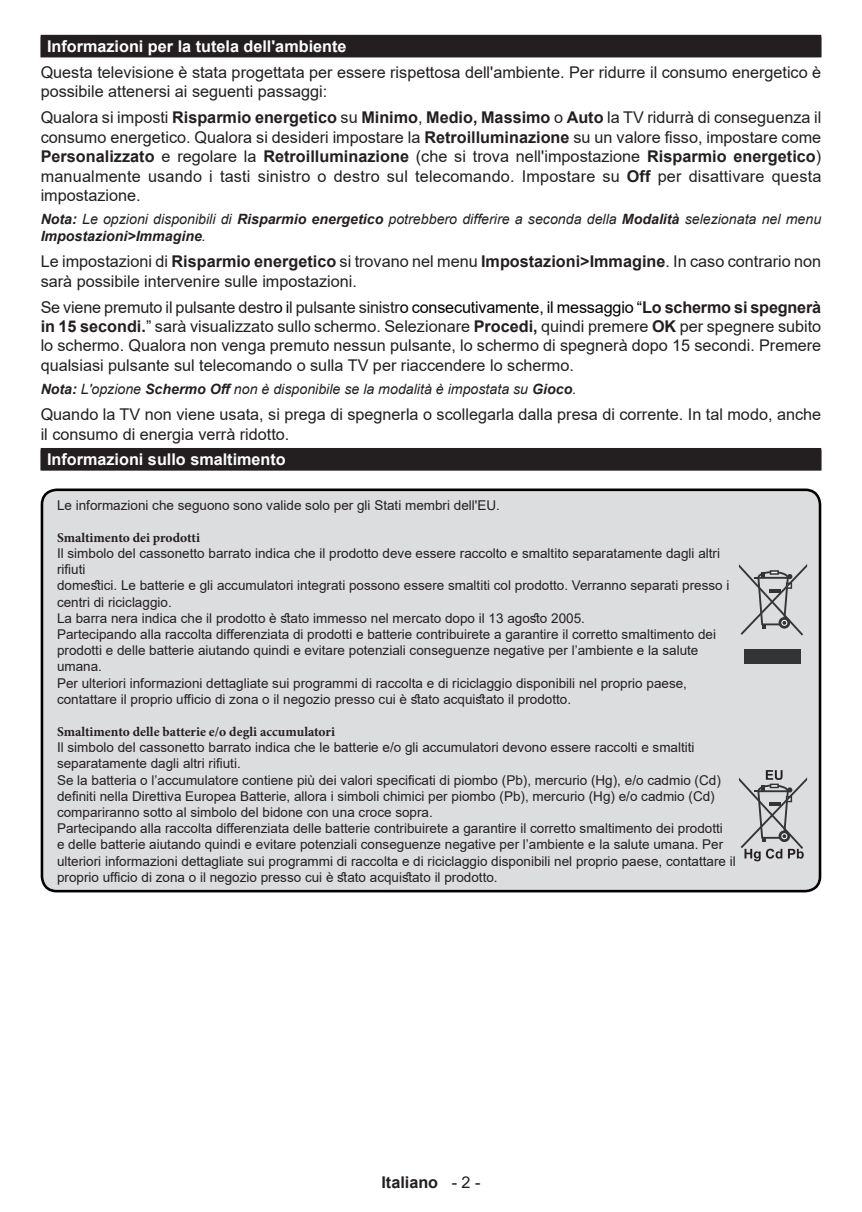
<style>
.page{position:relative;width:862px;height:1212px;background:#fff}
.page>*{position:absolute;margin:0;border:0;box-sizing:border-box;transform-origin:0 0}
.Body_text{font:16.2px/19.3px "Arial";color:#231f20}
.Heading_Siyah_Düzgün{font:700 16.2px "Arial";color:#fff}
.Body_text_ortala{font:700 16.2px "Arial";color:#231f20}
.Body_text_note{font:italic 14.17px/17.1px "Arial";color:#231f20}
.t1{font:13.5px/16.2px "Arial";color:#231f20}
.s1{font-weight:700}
.s2{color:#000}
.s3{font-family:"Minion Pro";font-weight:700}
.s4{font-weight:400}
</style>
<div class="page">
<div style="left:41px;top:35px;width:779px;height:22px;background:#231f20"></div>
<div style="left:41px;top:448px;width:779px;height:22px;background:#231f20"></div>
<div style="left:42px;top:490px;width:777px;height:401px;background:#dcdddf;border-radius:15px"></div>
<div style="left:41px;top:488px;width:779px;height:404px;border:3px solid #000;border-radius:15px"></div>
<svg style="left:738px;top:564px;width:68px;height:71px"></svg>
<div style="left:743px;top:650px;width:57px;height:14px;background:#323436"></div>
<svg style="left:738px;top:770px;width:68px;height:91px"></svg>
<p class="Heading_Siyah_Düzgün" style="left:47px;top:35px;width:301px">Informazioni per la tutela dell'ambiente</p>
<p class="Body_text" style="left:41px;top:63px;width:781px">Questa televisione è stata progettata per essere rispettosa dell'ambiente. Per ridurre il consumo energetico è possibile attenersi ai seguenti passaggi:</p>
<p class="Body_text" style="left:41px;top:108px;width:781px;text-align:justify">Qualora si imposti <span class="s1">Risparmio energetico</span> su <span class="s1">Minimo</span>, <span class="s1">Medio, Massimo</span> o <span class="s1">Auto</span> la TV ridurrà di conseguenza il consumo energetico. Qualora si desideri impostare la <span class="s1">Retroilluminazione</span> su un valore fisso, impostare come <span class="s1">Personalizzato</span> e regolare la <span class="s1">Retroilluminazione</span> (che si trova nell'impostazione <span class="s1">Risparmio energetico</span>) manualmente usando i tasti sinistro o destro sul telecomando. Impostare su <span class="s1">Off</span> per disattivare questa impostazione.</p>
<p class="Body_text_note" style="left:41px;top:211px;width:781px"><span class="s1">Nota:</span> Le opzioni disponibili di <span class="s1">Risparmio energetico</span> potrebbero differire a seconda della <span class="s1">Modalità</span> selezionata nel menu<br><span class="s1">Impostazioni&gt;Immagine</span>.</p>
<p class="Body_text" style="left:41px;top:252px;width:781px">Le impostazioni di <span class="s1">Risparmio energetico</span> si trovano nel menu <span class="s1">Impostazioni&gt;Immagine</span>. In caso contrario non sarà possibile intervenire sulle impostazioni.</p>
<p class="Body_text" style="left:41px;top:297px;width:781px;text-align:justify">Se viene premuto il pulsante destr<span class="s2">o i</span>l pulsante sinistr<span class="s2">o consecutivamente, il messaggio “</span><span class="s1">Lo schermo si spegnerà in 15 secondi.</span>” sarà visualizzato sullo schermo. Selezionare <span class="s1">Procedi,</span> quindi premere <span class="s1">OK</span> per spegnere subito lo schermo. Qualora non venga premuto nessun pulsante, lo schermo di spegnerà dopo 15 secondi. Premere qualsiasi pulsante sul telecomando o sulla TV per riaccendere lo schermo.</p>
<p class="Body_text_note" style="left:41px;top:381px;width:537px"><span class="s1">Nota:</span> L'opzione <span class="s1">Schermo Off</span> non è disponibile se la modalità è impostata su <span class="s1">Gioco</span>.</p>
<p class="Body_text" style="left:41px;top:405px;width:781px">Quando la TV non viene usata, si prega di spegnerla o scollegarla dalla presa di corrente. In tal modo, anche il consumo di energia verrà ridotto.</p>
<p class="Heading_Siyah_Düzgün" style="left:47px;top:448px;width:240px">Informazioni sullo smaltimento</p>
<p class="t1" style="left:57px;top:497px;width:444px">Le informazioni che seguono sono valide solo per gli Stati membri dell'EU.</p>
<p class="t1" style="left:57px;top:529px;width:673px"><span class="s3">Smaltimento dei prodotti<br></span>Il simbolo del cassonetto barrato indica che il prodotto deve essere raccolto e smaltito separatamente dagli altri rifiuti<br>domestici. Le batterie e gli accumulatori integrati possono essere smaltiti col prodotto. Verranno separati presso i centri di riciclaggio.<br>La barra nera indica che il prodotto è stato immesso nel mercato dopo il 13 agosto 2005.<br>Partecipando alla raccolta differenziata di prodotti e batterie contribuirete a garantire il corretto smaltimento dei prodotti e delle batterie aiutando quindi e evitare potenziali conseguenze negative per l’ambiente e la salute umana.<br>Per ulteriori informazioni dettagliate sui programmi di raccolta e di riciclaggio disponibili nel proprio paese, contattare il proprio ufficio di zona o il negozio presso cui è stato acquistato il prodotto.</p>
<p class="t1" style="left:57px;top:723px;width:680px"><span class="s3">Smaltimento delle batterie e/o degli accumulatori<br></span>Il simbolo del cassonetto barrato indica che le batterie e/o gli accumulatori devono essere raccolti e smaltiti separatamente dagli altri rifiuti.<br>Se la batteria o l’accumulatore contiene più dei valori specificati di piombo (Pb), mercurio (Hg), e/o cadmio (Cd) definiti nella Direttiva Europea Batterie, allora i simboli chimici per piombo (Pb), mercurio (Hg) e/o cadmio (Cd) compariranno sotto al simbolo del bidone con una croce sopra.<br>Partecipando alla raccolta differenziata delle batterie contribuirete a garantire il corretto smaltimento dei prodotti<br>e delle batterie aiutando quindi e evitare potenziali conseguenze negative per l’ambiente e la salute umana. Per ulteriori informazioni dettagliate sui programmi di raccolta e di riciclaggio disponibili nel proprio paese, contattare il proprio ufficio di zona o il negozio presso cui è stato acquistato il prodotto.</p>
<p class="Body_text_ortala" style="left:381px;top:1171px;width:101px">Italiano <span class="s4">- 2 -</span></p>
</div>
